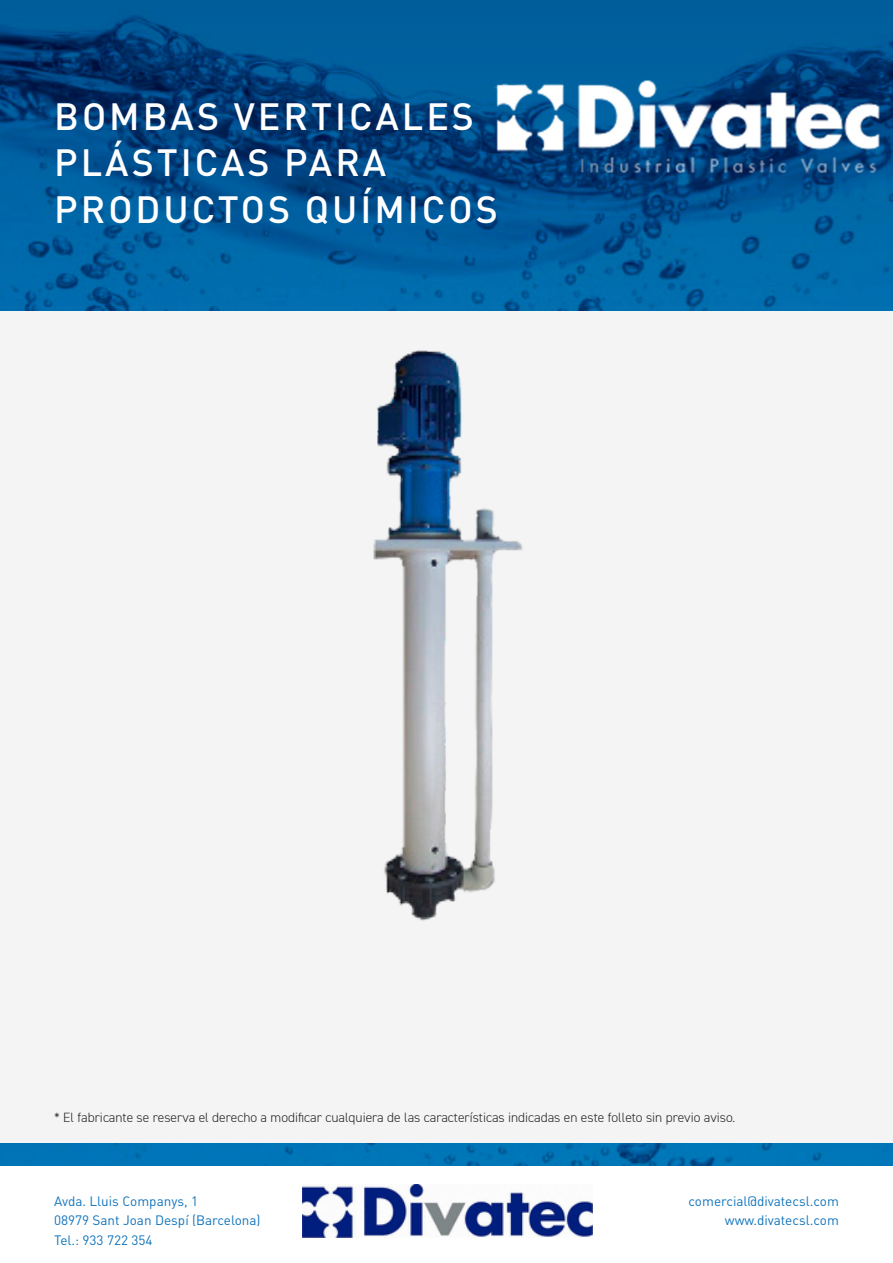
<style>
.page{position:relative;width:893px;height:1263px;background:#fff}
.page>*{position:absolute;margin:0;border:0;box-sizing:border-box;transform-origin:0 0}
.t1{font:500 37.5px/46.5px "DIN Pro";letter-spacing:.08em;color:#fff}
.t2{font:300 13.5px "DIN2014";color:#231f20}
.t3{font:13.5px "DIN Pro";color:#1074bc}
</style>
<div class="page">
<div style="left:0;top:311px;width:893px;height:832px;background:#f4f4f4"></div>
<img style="left:0;top:0;width:349px;height:311px">
<img style="left:0;top:1143px;width:893px;height:23px">
<img style="left:373px;top:406px;width:150px;height:515px">
<img style="left:349px;top:0;width:544px;height:406px">
<img style="left:302px;top:1184px;width:290px;height:53px">
<p class="t1" style="left:54px;top:92px;width:421px">BOMBAS VERTICALES<br>PLÁSTICAS PARA</p>
<p class="t1" style="left:54px;top:185px;width:445px">PRODUCTOS QUÍMICOS</p>
<p class="t2" style="left:54px;top:1109px;width:683px">* El fabricante se reserva el derecho a modificar cualquiera de las características indicadas en este folleto sin previo aviso.</p>
<p class="t3" style="left:54px;top:1192px;width:146px">Avda. Lluis Companys, 1</p>
<p class="t3" style="left:54px;top:1211px;width:208px">08979 Sant Joan Despí (Barcelona)</p>
<p class="t3" style="left:54px;top:1231px;width:100px">Tel.: 933 722 354</p>
<p class="t3" style="left:689px;top:1192px;width:152px">comercial@divatecsl.com</p>
<p class="t3" style="left:725px;top:1211px;width:115px">www.divatecsl.com</p>
</div>
